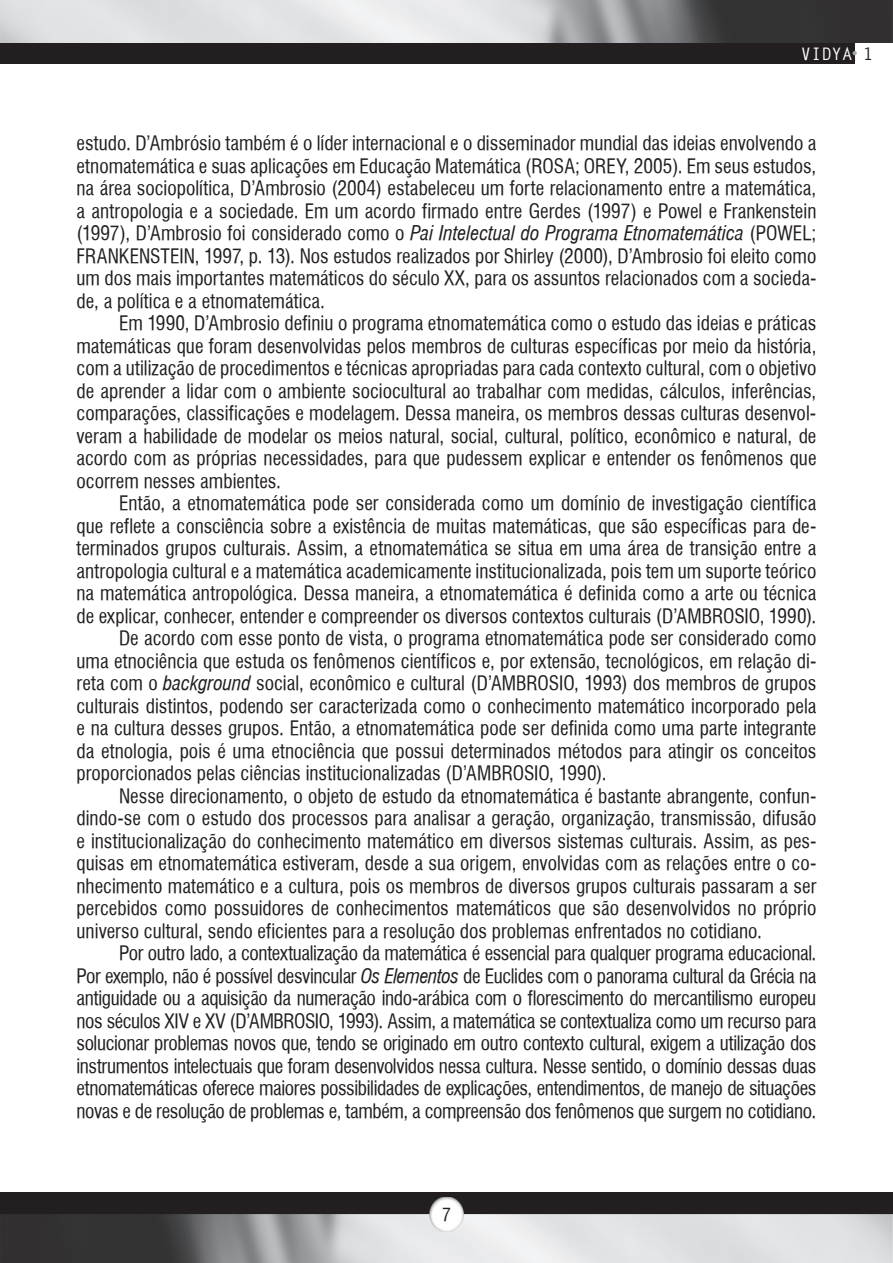
<style>
.page{position:relative;width:893px;height:1263px;background:#fff}
.page>*{position:absolute;margin:0;border:0;box-sizing:border-box;transform-origin:0 0}
.t1{font:19.5px/22.5px "Halvett Condensed";color:#231f20;text-align:justify}
.t2{font:19.5px "Halvett Condensed";letter-spacing:-.02em;color:#231f20}
.t3{font:18px "Halvett Condensed";color:#231f20}
.t4{font:700 17.25px "Letter Gothic Std";color:#fff}
.s1{color:#231f20}
.s2{font-family:"Halvett";font-style:italic;font-stretch:condensed}
</style>
<div class="page">
<div style="left:0;top:0;width:855px;height:64px;background:#231f20"></div>
<div style="left:0;top:1193px;width:893px;height:70px;background:#231f20"></div>
<img style="left:0;top:0;width:893px;height:43px">
<img style="left:0;top:1214px;width:893px;height:49px">
<svg style="left:853px;top:51px;width:4px;height:4px"></svg>
<img style="left:429px;top:1197px;width:34px;height:34px">
<p class="t4" style="left:801px;top:43px;width:74px">VIDYA <span class="s1">1</span></p>
<p class="t1" style="left:77px;top:132px;width:741px">estudo. D’Ambrósio também é o líder internacional e o disseminador mundial das ideias envolvendo a etnomatemática e suas aplicações em Educação Matemática (ROSA; OREY, 2005). Em seus estudos, na área sociopolítica, D’Ambrosio (2004) estabeleceu um forte relacionamento entre a matemática, a antropologia e a sociedade. Em um acordo firmado entre Gerdes (1997) e Powel e Frankenstein (1997), D’Ambrosio foi considerado como o <span class="s2">Pai Intelectual do Programa Etnomatemática</span> (POWEL; FRANKENSTEIN, 1997, p. 13). Nos estudos realizados por Shirley (2000), D’Ambrosio foi eleito como um dos mais importantes matemáticos do século XX, para os assuntos relacionados com a socieda&shy;de, a política e a etnomatemática.</p>
<p class="t1" style="left:77px;top:312px;width:741px;text-indent:43px">Em 1990, D’Ambrosio definiu o programa etnomatemática como o estudo das ideias e práticas matemáticas que foram desenvolvidas pelos membros de culturas específicas por meio da história, com a utilização de procedimentos e técnicas apropriadas para cada contexto cultural, com o objetivo de aprender a lidar com o ambiente sociocultural ao trabalhar com medidas, cálculos, inferências, comparações, classificações e modelagem. Dessa maneira, os membros dessas culturas desenvol&shy;veram a habilidade de modelar os meios natural, social, cultural, político, econômico e natural, de acordo com as próprias necessidades, para que pudessem explicar e entender os fenômenos que ocorrem nesses ambientes.</p>
<p class="t1" style="left:119px;top:492px;width:699px">Então, a etnomatemática pode ser considerada como um domínio de investigação científica</p>
<p class="t1" style="left:77px;top:514px;width:741px">que reflete a consciência sobre a existência de muitas matemáticas, que são específicas para de-</p>
<p class="t1" style="left:77px;top:537px;width:741px">terminados grupos culturais. Assim, a etnomatemática se situa em uma área de transição entre a</p>
<p class="t1" style="left:77px;top:559px;width:741px">antropologia cultural e a matemática academicamente institucionalizada, pois tem um suporte teórico</p>
<p class="t1" style="left:77px;top:582px;width:741px">na matemática antropológica. Dessa maneira, a etnomatemática é definida como a arte ou técnica</p>
<p class="t1" style="left:77px;top:604px;width:741px">de explicar, conhecer, entender e compreender os diversos contextos culturais (D’AMBROSIO, 1990).</p>
<p class="t1" style="left:119px;top:627px;width:699px">De acordo com esse ponto de vista, o programa etnomatemática pode ser considerado como</p>
<p class="t1" style="left:77px;top:649px;width:741px">uma etnociência que estuda os fenômenos científicos e, por extensão, tecnológicos, em relação di-</p>
<p class="t1" style="left:77px;top:672px;width:741px">reta com o <span class="s2">background</span> social, econômico e cultural (D’AMBROSIO, 1993) dos membros de grupos</p>
<p class="t1" style="left:77px;top:694px;width:741px">culturais distintos, podendo ser caracterizada como o conhecimento matemático incorporado pela</p>
<p class="t1" style="left:77px;top:717px;width:741px">e na cultura desses grupos. Então, a etnomatemática pode ser definida como uma parte integrante</p>
<p class="t1" style="left:77px;top:739px;width:741px">da etnologia, pois é uma etnociência que possui determinados métodos para atingir os conceitos</p>
<p class="t1" style="left:77px;top:762px;width:531px">proporcionados pelas ciências institucionalizadas (D’AMBROSIO, 1990).</p>
<p class="t1" style="left:119px;top:784px;width:699px">Nesse direcionamento, o objeto de estudo da etnomatemática é bastante abrangente, confun-</p>
<p class="t1" style="left:77px;top:807px;width:741px">dindo-se com o estudo dos processos para analisar a geração, organização, transmissão, difusão</p>
<p class="t1" style="left:77px;top:829px;width:741px">e institucionalização do conhecimento matemático em diversos sistemas culturais. Assim, as pes-</p>
<p class="t1" style="left:77px;top:852px;width:741px">quisas em etnomatemática estiveram, desde a sua origem, envolvidas com as relações entre o co-</p>
<p class="t1" style="left:77px;top:874px;width:741px">nhecimento matemático e a cultura, pois os membros de diversos grupos culturais passaram a ser</p>
<p class="t1" style="left:77px;top:897px;width:741px">percebidos como possuidores de conhecimentos matemáticos que são desenvolvidos no próprio</p>
<p class="t1" style="left:77px;top:919px;width:687px">universo cultural, sendo eficientes para a resolução dos problemas enfrentados no cotidiano.</p>
<p class="t2" style="left:119px;top:941px;width:699px">Por outro lado, a contextualização da matemática é essencial para qualquer programa educacional.</p>
<p class="t2" style="left:77px;top:964px;width:741px">Por exemplo, não é possível desvincular <span class="s2">Os Elementos</span> de Euclides com o panorama cultural da Grécia na</p>
<p class="t2" style="left:77px;top:986px;width:741px">antiguidade ou a aquisição da numeração indo-arábica com o florescimento do mercantilismo europeu</p>
<p class="t2" style="left:77px;top:1009px;width:741px">nos séculos XIV e XV (D’AMBROSIO, 1993). Assim, a matemática se contextualiza como um recurso para</p>
<p class="t2" style="left:77px;top:1031px;width:741px">solucionar problemas novos que, tendo se originado em outro contexto cultural, exigem a utilização dos</p>
<p class="t2" style="left:77px;top:1054px;width:741px">instrumentos intelectuais que foram desenvolvidos nessa cultura. Nesse sentido, o domínio dessas duas</p>
<p class="t2" style="left:77px;top:1076px;width:741px">etnomatemáticas oferece maiores possibilidades de explicações, entendimentos, de manejo de situações</p>
<p class="t2" style="left:77px;top:1099px;width:741px">novas e de resolução de problemas e, também, a compreensão dos fenômenos que surgem no cotidiano.</p>
<p class="t3" style="left:442px;top:1204px;width:10px">7</p>
</div>
